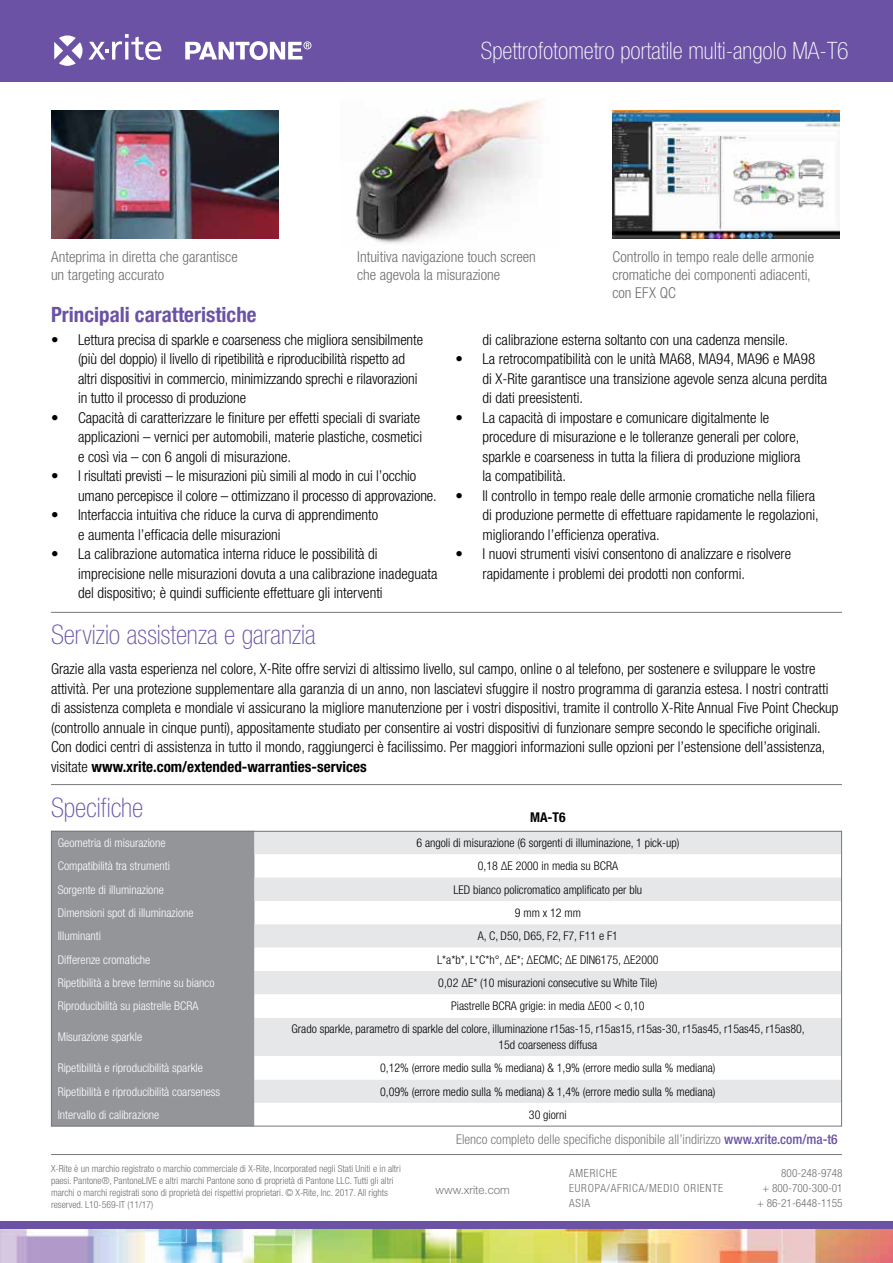
<style>
.page{position:relative;width:893px;height:1263px;background:#fff}
.page>*{position:absolute;margin:0;border:0;box-sizing:border-box;transform-origin:0 0}
.t1{font:100 condensed 27px "Helvetica Neue LT Std";color:#6b52a5}
.t2{font:100 condensed 24px "Helvetica Neue LT Std";color:#fff}
.t3{font:700 condensed 21px "Helvetica Neue";color:#6b52a5}
.t4{font:300 condensed 15px/19.5px "Helvetica Neue LT Std";color:#000}
.t5{font:300 condensed 15px/18px "Helvetica Neue LT Std";color:#6d6e71}
.t6{font:300 condensed 13.5px "Helvetica Neue LT Std";color:#77787b}
.t7{font:700 condensed 13.5px "Helvetica Neue LT Std";color:#000}
.t8{font:300 condensed 12px/15.8px "Helvetica Neue LT Std";color:#000;text-align:center}
.t9{font:300 condensed 12px "Helvetica Neue LT Std";color:#fff}
.t10{font:300 11.55px "Helvetica Neue LT Std";color:#77787b}
.t11{font:300 condensed 11.25px "Helvetica Neue LT Std";color:#6d6e71}
.t12{font:300 condensed 11.25px "Helvetica Neue LT Std";letter-spacing:.07em;color:#6d6e71}
.t13{font:300 condensed 9.75px/12px "Helvetica Neue LT Std";color:#6d6e71}
.s1{font-weight:700}
.s2{font-weight:500;color:#6b52a5}
</style>
<div class="page">
<div style="left:0;top:0;width:893px;height:82px;background:#6b52a5"></div>
<svg style="left:185px;top:41px;width:126px;height:19px"></svg>
<svg style="left:54px;top:34px;width:107px;height:32px"></svg>
<img style="left:0;top:1229px;width:893px;height:34px">
<div style="left:0;top:1221px;width:893px;height:8px;background:#6b52a5"></div>
<img style="left:612px;top:111px;width:228px;height:127px">
<img style="left:51px;top:111px;width:227px;height:127px">
<img style="left:355px;top:100px;width:185px;height:144px">
<div style="left:53px;top:833px;width:201px;height:291px;background:#939598"></div>
<svg style="left:254px;top:833px;width:586px;height:115px;fill:#e6e7e8"></svg>
<svg style="left:254px;top:948px;width:586px;height:176px"></svg>
<hr style="left:51px;top:612px;width:791px;height:1px;background:#77787b">
<hr style="left:51px;top:784px;width:791px;height:1px;background:#77787b">
<hr style="left:51px;top:1154px;width:791px;height:1px;background:#77787b">
<p class="t5" style="left:51px;top:247px;width:188px">Anteprima in diretta che garantisce un targeting accurato</p>
<h3 class="t3" style="left:51px;top:297px;width:207px">Principali caratteristiche</h3>
<h2 class="t2" style="left:481px;top:37px;width:369px">Spettrofotometro portatile multi-angolo MA-T6</h2>
<p class="t5" style="left:357px;top:247px;width:180px">Intuitiva navigazione touch screen che agevola la misurazione</p>
<p class="t5" style="left:612px;top:247px;width:203px">Controllo in tempo reale delle armonie cromatiche dei componenti adiacenti, con EFX QC</p>
<p class="t4" style="left:78px;top:329px;width:347px;text-indent:-27px">• Lettura precisa di sparkle e coarseness che migliora sensibilmente (più del doppio) il livello di ripetibilità e riproducibilità rispetto ad altri dispositivi in commercio, minimizzando sprechi e rilavorazioni in tutto il processo di produzione</p>
<p class="t4" style="left:78px;top:407px;width:346px;text-indent:-27px">• Capacità di caratterizzare le finiture per effetti speciali di svariate applicazioni – vernici per automobili, materie plastiche, cosmetici e così via – con 6 angoli di misurazione.</p>
<p class="t4" style="left:78px;top:466px;width:360px;text-indent:-27px">• I risultati previsti – le misurazioni più simili al modo in cui l’occhio umano percepisce il colore – ottimizzano il processo di approvazione.</p>
<p class="t4" style="left:78px;top:505px;width:302px;text-indent:-27px">• Interfaccia intuitiva che riduce la curva di apprendimento e aumenta l’efficacia delle misurazioni</p>
<p class="t4" style="left:78px;top:544px;width:361px;text-indent:-27px">• La calibrazione automatica interna riduce le possibilità di imprecisione nelle misurazioni dovuta a una calibrazione inadeguata del dispositivo; è quindi sufficiente effettuare gli interventi</p>
<p class="t4" style="left:482px;top:329px;width:307px">di calibrazione esterna soltanto con una cadenza mensile.</p>
<p class="t4" style="left:482px;top:349px;width:346px;text-indent:-27px">• La retrocompatibilità con le unità MA68, MA94, MA96 e MA98 di X-Rite garantisce una transizione agevole senza alcuna perdita di dati preesistenti.</p>
<p class="t4" style="left:482px;top:407px;width:320px;text-indent:-27px">• La capacità di impostare e comunicare digitalmente le procedure di misurazione e le tolleranze generali per colore, sparkle e coarseness in tutta la filiera di produzione migliora la compatibilità.</p>
<p class="t4" style="left:482px;top:485px;width:338px;text-indent:-27px">• Il controllo in tempo reale delle armonie cromatiche nella filiera di produzione permette di effettuare rapidamente le regolazioni, migliorando l’efficienza operativa.</p>
<p class="t4" style="left:482px;top:544px;width:310px;text-indent:-27px">• I nuovi strumenti visivi consentono di analizzare e risolvere rapidamente i problemi dei prodotti non conformi.</p>
<h1 class="t1" style="left:51px;top:620px;width:266px">Servizio assistenza e garanzia</h1>
<p class="t4" style="left:51px;top:659px;width:789px">Grazie alla vasta esperienza nel colore, X-Rite offre servizi di altissimo livello, sul campo, online o al telefono, per sostenere e sviluppare le vostre attività. Per una protezione supplementare alla garanzia di un anno, non lasciatevi sfuggire il nostro programma di garanzia estesa. I nostri contratti di assistenza completa e mondiale vi assicurano la migliore manutenzione per i vostri dispositivi, tramite il controllo X-Rite Annual Five Point Checkup (controllo annuale in cinque punti), appositamente studiato per consentire ai vostri dispositivi di funzionare sempre secondo le specifiche originali.<br>Con dodici centri di assistenza in tutto il mondo, raggiungerci è facilissimo. Per maggiori informazioni sulle opzioni per l’estensione dell’assistenza, visitate <span class="s1">www.xrite.com/extended-warranties-services</span></p>
<h1 class="t1" style="left:51px;top:792px;width:94px">Specifiche</h1>
<p class="t7" style="left:530px;top:808px;width:37px">MA-T6</p>
<p class="t9" style="left:58px;top:835px;width:109px">Geometria di misurazione</p>
<p class="t8" style="left:416px;top:834px;width:264px">6 angoli di misurazione (6 sorgenti di illuminazione, 1 pick-up)</p>
<p class="t9" style="left:58px;top:859px;width:114px">Compatibilità tra strumenti</p>
<p class="t8" style="left:478px;top:858px;width:142px">0,18 ∆E 2000 in media su BCRA</p>
<p class="t9" style="left:58px;top:882px;width:108px">Sorgente di illuminazione</p>
<p class="t8" style="left:453px;top:881px;width:190px">LED bianco policromatico amplificato per blu</p>
<p class="t9" style="left:58px;top:906px;width:137px">Dimensioni spot di illuminazione</p>
<p class="t8" style="left:515px;top:905px;width:68px">9 mm x 12 mm</p>
<p class="t9" style="left:58px;top:929px;width:45px">Illuminanti</p>
<p class="t8" style="left:478px;top:928px;width:142px">A, C, D50, D65, F2, F7, F11 e F1</p>
<p class="t9" style="left:58px;top:952px;width:94px">Differenze cromatiche</p>
<p class="t8" style="left:437px;top:951px;width:223px">L*a*b*, L*C*h°, ΔE*; ΔECMC; ΔE DIN6175, ΔE2000</p>
<p class="t9" style="left:58px;top:976px;width:158px">Ripetibilità a breve termine su bianco</p>
<p class="t8" style="left:438px;top:975px;width:221px">0,02 ΔE* (10 misurazioni consecutive su White Tile)</p>
<p class="t9" style="left:58px;top:999px;width:142px">Riproducibilità su piastrelle BCRA</p>
<p class="t8" style="left:451px;top:998px;width:195px">Piastrelle BCRA grigie: in media ΔE00 &lt; 0,10</p>
<p class="t9" style="left:58px;top:1030px;width:86px">Misurazione sparkle</p>
<p class="t8" style="left:291px;top:1021px;width:515px">Grado sparkle, parametro di sparkle del colore, illuminazione r15as-15, r15as15, r15as-30, r15as45, r15as45, r15as80,<br>15d coarseness diffusa</p>
<p class="t9" style="left:58px;top:1061px;width:147px">Ripetibilità e riproducibilità sparkle</p>
<p class="t8" style="left:380px;top:1060px;width:337px">0,12% (errore medio sulla % mediana) &amp; 1,9% (errore medio sulla % mediana)</p>
<p class="t9" style="left:58px;top:1084px;width:164px">Ripetibilità e riproducibilità coarseness</p>
<p class="t8" style="left:380px;top:1083px;width:337px">0,09% (errore medio sulla % mediana) &amp; 1,4% (errore medio sulla % mediana)</p>
<p class="t9" style="left:58px;top:1108px;width:103px">Intervallo di calibrazione</p>
<p class="t8" style="left:529px;top:1107px;width:39px">30 giorni</p>
<p class="t13" style="left:51px;top:1162px;width:351px">X-Rite è un marchio registrato o marchio commerciale di X-Rite, Incorporated negli Stati Uniti e in altri paesi. Pantone®, PantoneLIVE e altri marchi Pantone sono di proprietà di Pantone LLC. Tutti gli altri marchi o marchi registrati sono di proprietà dei rispettivi proprietari. © X-Rite, Inc. 2017. All rights reserved. L10-569-IT (11/17)</p>
<p class="t6" style="left:456px;top:1132px;width:383px">Elenco completo delle specifiche disponibile all’indirizzo <span class="s2">www.xrite.com/ma-t6</span></p>
<p class="t10" style="left:436px;top:1183px;width:76px">www.xrite.com</p>
<p class="t12" style="left:569px;top:1166px;width:50px">AMERICHE</p>
<p class="t11" style="left:781px;top:1166px;width:63px">800-248-9748</p>
<p class="t12" style="left:569px;top:1181px;width:156px">EUROPA/AFRICA/MEDIO ORIENTE</p>
<p class="t11" style="left:763px;top:1181px;width:82px">+ 800-700-300-01</p>
<p class="t12" style="left:569px;top:1196px;width:23px">ASIA</p>
<p class="t11" style="left:757px;top:1196px;width:87px">+ 86-21-6448-1155</p>
</div>
